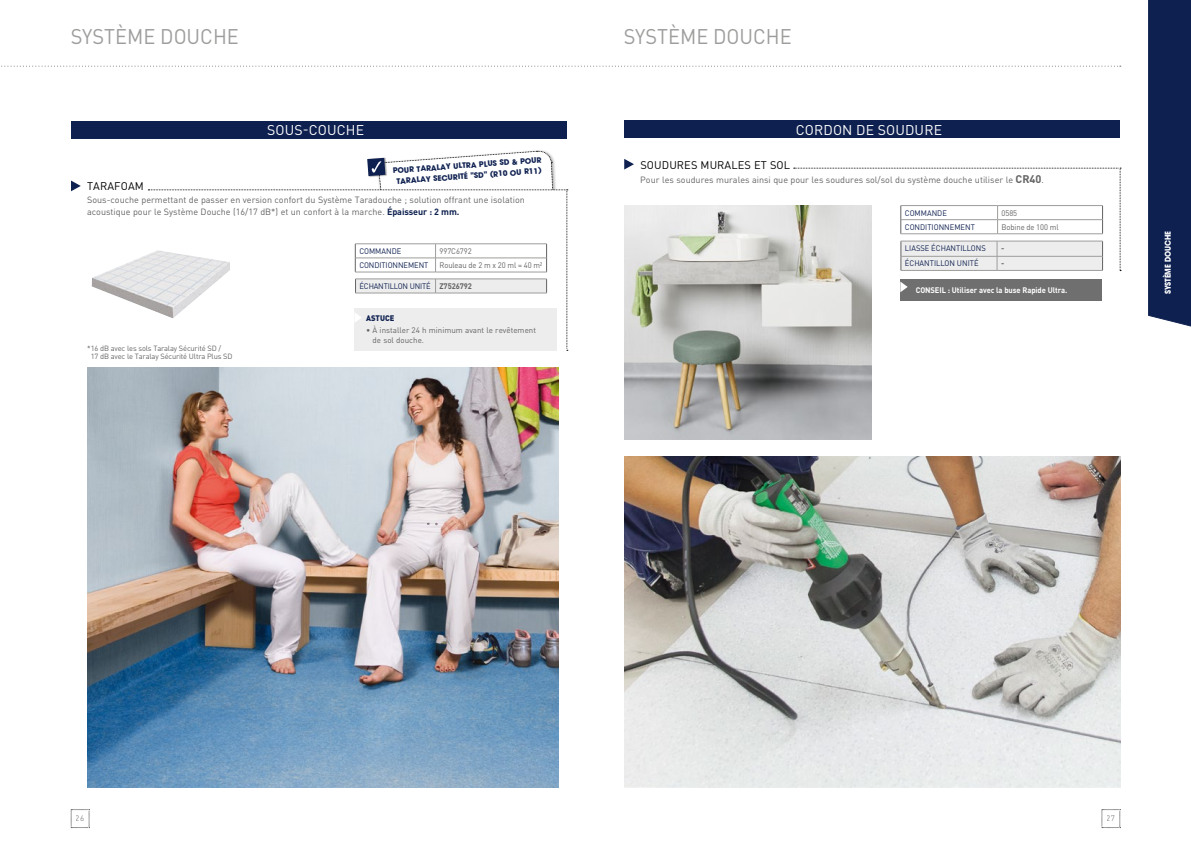
<style>
.page{position:relative;width:1191px;height:842px;background:#fff}
.page>*{position:absolute;margin:0;border:0;box-sizing:border-box;transform-origin:0 0}
.t1{font:21px "DIN Pro";color:#9d9d9c;scale:.95 1}
.t2{font:14px "DIN Pro";letter-spacing:.01em;color:#fff}
.t3{font:11px "DIN Pro";letter-spacing:.01em;color:#000}
.t4{font:9px/12px "DIN Pro";color:#646363}
.t5{font:8px "DIN Pro";color:#0e2050;scale:.95 1}
.t6{font:8px/10px "DIN Pro";color:#646363}
.t7{font:8px "DIN Pro";color:#646363;scale:.95 1}
.t8{font:700 8px "DIN Pro";letter-spacing:-.01em;color:#fff;scale:.95 1}
.t9{font:8px "DIN Pro";letter-spacing:-.02em;color:#0e2050;scale:.95 1}
.t10{font:700 8px "ITC Avant Garde Pro";letter-spacing:-.01em;color:#fff;scale:.9 1}
.t11{font:900 8px "DIN Pro";color:#0e2050;scale:.95 1}
.t12{font:300 8px "DIN Pro";color:#646363}
.t13{font:700 8px "DIN Pro";color:#646363;scale:.95 1}
.t14{font:7.5px/8px "DIN Pro";letter-spacing:-.02em;color:#646363}
.t15{font:700 7.5px/10.8px "ITC Avant Garde Pro";color:#0e2050;text-align:center}
.s1{font-weight:700;color:#0e2050}
.s2{font-weight:700;color:#646363}
.s3{font-weight:700;font-size:11px}
</style>
<div class="page">
<div style="left:624px;top:120px;width:495px;height:18px;background:#0e2050"></div>
<svg style="left:624px;top:159px;width:10px;height:11px"></svg>
<img style="left:624px;top:205px;width:247px;height:235px">
<img style="left:624px;top:456px;width:496px;height:332px">
<svg style="left:793px;top:168px;width:328px;height:103px"></svg>
<hr style="left:900px;top:234px;width:97px;height:1px;background:#9d9d9c">
<hr style="left:997px;top:234px;width:105px;height:1px;background:#9d9d9c">
<svg style="left:1px;top:66px;width:1119px;height:1px"></svg>
<div style="left:71px;top:121px;width:495px;height:18px;background:#0e2050"></div>
<img style="left:87px;top:367px;width:471px;height:421px">
<svg style="left:71px;top:181px;width:10px;height:10px"></svg>
<svg style="left:148px;top:150px;width:420px;height:201px"></svg>
<img style="left:92px;top:250px;width:138px;height:68px">
<div style="left:900px;top:279px;width:202px;height:21px;background:#706f6f"></div>
<svg style="left:900px;top:282px;width:7px;height:10px"></svg>
<div style="left:1148px;top:0;width:43px;height:327px;background:#0e2050"></div>
<svg style="left:1101px;top:809px;width:19px;height:19px"></svg>
<svg style="left:71px;top:809px;width:19px;height:19px"></svg>
<h1 class="t1" style="left:71px;top:23px;width:178px">SYSTÈME DOUCHE</h1>
<h1 class="t1" style="left:624px;top:23px;width:178px">SYSTÈME DOUCHE</h1>
<h2 class="t2" style="left:267px;top:121px;width:98px">SOUS-COUCHE</h2>
<p class="t15" style="left:392px;top:165px;width:150px;rotate:-4deg">POUR TARALAY ULTRA PLUS SD &amp; POUR<br>TARALAY SECURITÉ "SD" (R10 OU R11)</p>
<p class="t4" style="left:87px;top:193px;width:439px">Sous-couche permettant de passer en version confort du Système Taradouche ; solution offrant une isolation acoustique pour le Système Douche (16/17 dB*) et un confort à la marche. <span class="s1">Épaisseur : 2 mm.</span></p>
<p class="t3" style="left:87px;top:179px;width:58px">TARAFOAM</p>
<p class="t5" style="left:359px;top:246px;width:46px">COMMANDE</p>
<p class="t7" style="left:439px;top:246px;width:35px">997C6792</p>
<p class="t5" style="left:359px;top:260px;width:74px">CONDITIONNEMENT</p>
<p class="t7" style="left:439px;top:260px;width:110px">Rouleau de 2 m x 20 ml = 40 m²</p>
<p class="t14" style="left:91px;top:344px;width:143px;text-indent:-3px">*16 dB avec les sols Taralay Sécurité SD /<br>17 dB avec le Taralay Sécurité Ultra Plus SD</p>
<p class="t9" style="left:359px;top:281px;width:120px">ÉCHANTILLON UNITÉ <span class="s2">Z7526792</span></p>
<p class="t11" style="left:366px;top:312px;width:31px">ASTUCE</p>
<p class="t6" style="left:372px;top:324px;width:165px;text-indent:-6px">• À installer 24 h minimum avant le revêtement de sol douche.</p>
<h2 class="t2" style="left:796px;top:120px;width:148px">CORDON DE SOUDURE</h2>
<p class="t3" style="left:640px;top:157px;width:151px">SOUDURES MURALES ET SOL</p>
<p class="t4" style="left:640px;top:173px;width:405px">Pour les soudures murales ainsi que pour les soudures sol/sol du système douche utiliser le <span class="s3">CR40</span>.</p>
<p class="t5" style="left:905px;top:207px;width:46px">COMMANDE</p>
<p class="t7" style="left:1001px;top:207px;width:18px">0585</p>
<p class="t5" style="left:905px;top:221px;width:75px">CONDITIONNEMENT</p>
<p class="t7" style="left:1001px;top:221px;width:62px">Bobine de 100 ml</p>
<p class="t5" style="left:905px;top:243px;width:87px">LIASSE ÉCHANTILLONS</p>
<p class="t13" style="left:1001px;top:243px;width:5px">-</p>
<p class="t5" style="left:905px;top:258px;width:79px">ÉCHANTILLON UNITÉ</p>
<p class="t13" style="left:1001px;top:258px;width:5px">-</p>
<p class="t8" style="left:916px;top:284px;width:161px">CONSEIL : Utiliser avec la buse Rapide Ultra.</p>
<p class="t10" style="left:1162px;top:294px;width:72px;rotate:-90deg">SYSTÈME DOUCHE</p>
<p class="t12" style="left:76px;top:812px;width:10px">26</p>
<p class="t12" style="left:1106px;top:812px;width:10px">27</p>
</div>
